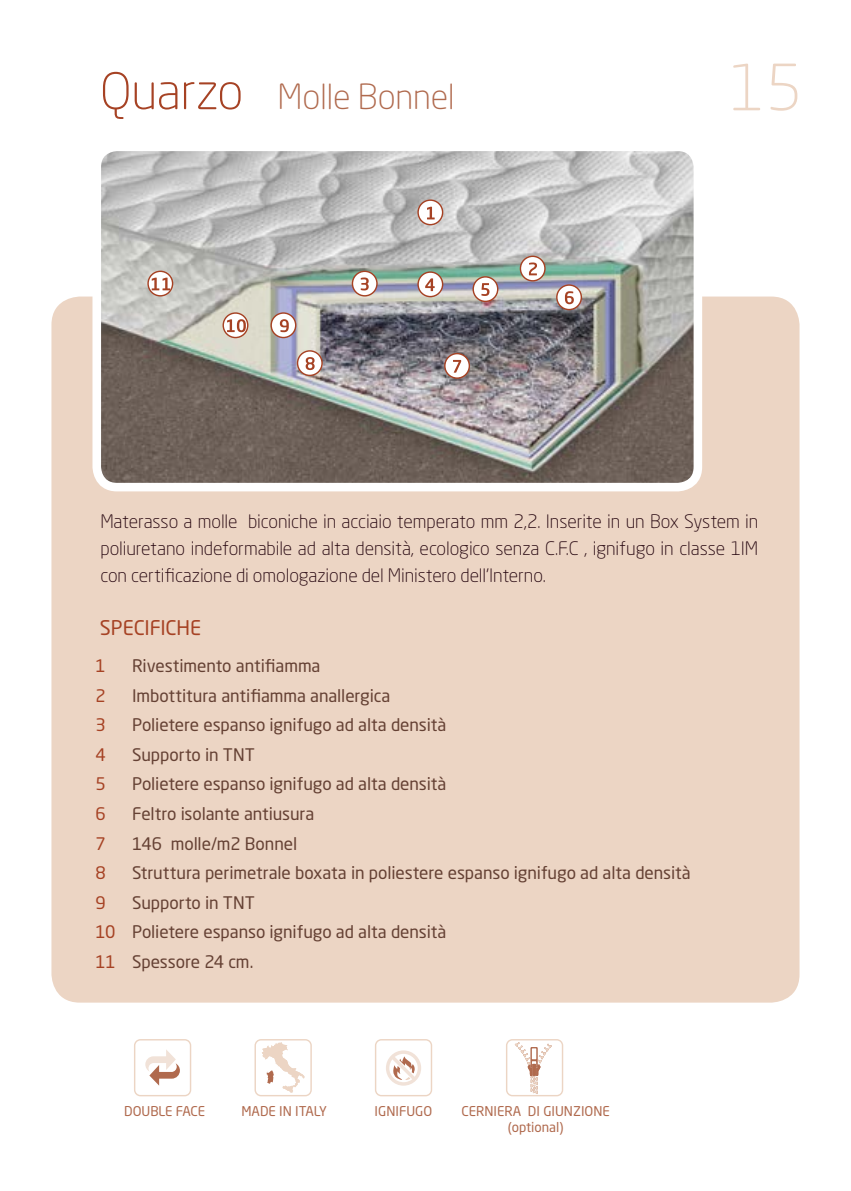
<style>
.page{position:relative;width:851px;height:1191px;background:#fff}
.page>*{position:absolute;margin:0;border:0;box-sizing:border-box;transform-origin:0 0}
.t1{font:300 62.85px "Neo Sans Std";color:#ecd5c4}
.t2{font:300 34.35px "Neo Sans Std";letter-spacing:-.005em;color:#b06a4e}
.t3{font:19.95px "Neo Sans Std";letter-spacing:-.005em;color:#a64224}
.t4{font:300 18.45px/26.8px "Neo Sans Std";letter-spacing:-.005em;color:#22020c;text-align:justify}
.t5{font:17.1px/29.5px "Neo Sans Std";letter-spacing:-.005em;color:#654134}
.t6{font:17.1px "Neo Sans Std";color:#a64224}
.t7{font:13.35px/15.8px "Neo Sans Std";color:#b06a4e;text-align:center}
.s1{font-size:49.95px;color:#a64224}
.s2{color:#a64224}
</style>
<div class="page">
<div style="left:51px;top:296px;width:748px;height:706px;background:#ecd5c4;border-radius:28px"></div>
<img style="left:102px;top:153px;width:590px;height:328px">
<div style="left:92px;top:143px;width:610px;height:348px;border:9px solid #fff;border-radius:20px"></div>
<svg style="left:418px;top:200px;width:24px;height:25px"></svg>
<div style="left:417px;top:199px;width:26px;height:26px;border:1px solid #a64224;border-radius:50%"></div>
<svg style="left:427px;top:207px;width:7px;height:12px"></svg>
<svg style="left:520px;top:256px;width:25px;height:25px"></svg>
<div style="left:519px;top:256px;width:26px;height:25px;border:1px solid #a64224;border-radius:50%"></div>
<svg style="left:529px;top:262px;width:8px;height:13px"></svg>
<svg style="left:352px;top:271px;width:25px;height:25px"></svg>
<div style="left:351px;top:271px;width:26px;height:25px;border:1px solid #a64224;border-radius:50%"></div>
<svg style="left:361px;top:277px;width:7px;height:13px"></svg>
<div style="left:418px;top:272px;width:24px;height:24px;background:#fff;border-radius:50%"></div>
<div style="left:417px;top:271px;width:26px;height:26px;border:1px solid #a64224;border-radius:50%"></div>
<svg style="left:425px;top:278px;width:9px;height:13px"></svg>
<div style="left:473px;top:277px;width:24px;height:24px;background:#fff;border-radius:50%"></div>
<div style="left:472px;top:276px;width:26px;height:26px;border:1px solid #a64224;border-radius:50%"></div>
<svg style="left:481px;top:283px;width:8px;height:13px"></svg>
<svg style="left:556px;top:285px;width:25px;height:24px"></svg>
<div style="left:556px;top:284px;width:26px;height:26px;border:1px solid #a64224;border-radius:50%"></div>
<svg style="left:565px;top:291px;width:8px;height:13px"></svg>
<svg style="left:445px;top:353px;width:24px;height:25px"></svg>
<div style="left:444px;top:353px;width:26px;height:26px;border:1px solid #a64224;border-radius:50%"></div>
<svg style="left:453px;top:360px;width:8px;height:13px"></svg>
<svg style="left:297px;top:351px;width:25px;height:24px"></svg>
<div style="left:297px;top:350px;width:26px;height:26px;border:1px solid #a64224;border-radius:50%"></div>
<svg style="left:305px;top:357px;width:9px;height:13px"></svg>
<svg style="left:271px;top:313px;width:25px;height:24px"></svg>
<div style="left:270px;top:312px;width:26px;height:26px;border:1px solid #a64224;border-radius:50%"></div>
<svg style="left:280px;top:319px;width:9px;height:13px"></svg>
<svg style="left:223px;top:313px;width:25px;height:24px"></svg>
<div style="left:222px;top:312px;width:26px;height:26px;border:1px solid #a64224;border-radius:50%"></div>
<svg style="left:227px;top:319px;width:19px;height:13px"></svg>
<svg style="left:148px;top:271px;width:24px;height:25px"></svg>
<div style="left:147px;top:271px;width:26px;height:25px;border:1px solid #a64224;border-radius:50%"></div>
<svg style="left:152px;top:278px;width:18px;height:12px"></svg>
<svg style="left:506px;top:1039px;width:57px;height:57px"></svg>
<svg style="left:375px;top:1039px;width:57px;height:57px"></svg>
<svg style="left:134px;top:1039px;width:57px;height:57px"></svg>
<svg style="left:254px;top:1039px;width:58px;height:57px"></svg>
<h2 class="t2" style="left:100px;top:76px;width:356px"><span class="s1">Quarzo</span> Molle Bonnel</h2>
<h1 class="t1" style="left:729px;top:50px;width:74px">15</h1>
<p class="t4" style="left:100px;top:508px;width:659px">Materasso a molle biconiche in acciaio temperato mm 2,2. Inserite in un Box System in poliuretano indeformabile ad alta densità, ecologico senza C.F.C , ignifugo in classe 1IM con certificazione di omologazione del Ministero dell’Interno.</p>
<p class="t3" style="left:100px;top:615px;width:103px">SPECIFICHE</p>
<p class="t6" style="left:95px;top:655px;width:12px">1</p>
<p class="t5" style="left:132px;top:651px;width:190px">Rivestimento antifiamma</p>
<p class="t6" style="left:95px;top:685px;width:12px">2</p>
<p class="t5" style="left:132px;top:680px;width:260px">Imbottitura antifiamma anallergica</p>
<p class="t6" style="left:95px;top:714px;width:12px">3</p>
<p class="t5" style="left:132px;top:710px;width:316px">Polietere espanso ignifugo ad alta densità</p>
<p class="t6" style="left:95px;top:744px;width:12px">4</p>
<p class="t5" style="left:132px;top:739px;width:124px">Supporto in TNT</p>
<p class="t6" style="left:95px;top:773px;width:12px">5</p>
<p class="t5" style="left:132px;top:769px;width:316px">Polietere espanso ignifugo ad alta densità</p>
<p class="t6" style="left:95px;top:803px;width:12px">6</p>
<p class="t5" style="left:132px;top:798px;width:184px">Feltro isolante antiusura</p>
<p class="t6" style="left:95px;top:832px;width:12px">7</p>
<p class="t5" style="left:132px;top:828px;width:167px">146 molle/m2 Bonnel</p>
<p class="t6" style="left:95px;top:862px;width:12px">8</p>
<p class="t5" style="left:132px;top:857px;width:560px">Struttura perimetrale boxata in poliestere espanso ignifugo ad alta densità</p>
<p class="t6" style="left:95px;top:892px;width:12px">9</p>
<p class="t5" style="left:95px;top:887px;width:352px;text-indent:36px">Supporto in TNT<br><span class="s2">10</span> Polietere espanso ignifugo ad alta densità<br><span class="s2">11</span> Spessore 24 cm.</p>
<p class="t7" style="left:124px;top:1102px;width:83px">DOUBLE FACE</p>
<p class="t7" style="left:241px;top:1102px;width:87px">MADE IN ITALY</p>
<p class="t7" style="left:374px;top:1102px;width:59px">IGNIFUGO</p>
<p class="t7" style="left:461px;top:1102px;width:150px">CERNIERA DI GIUNZIONE (optional)</p>
</div>
